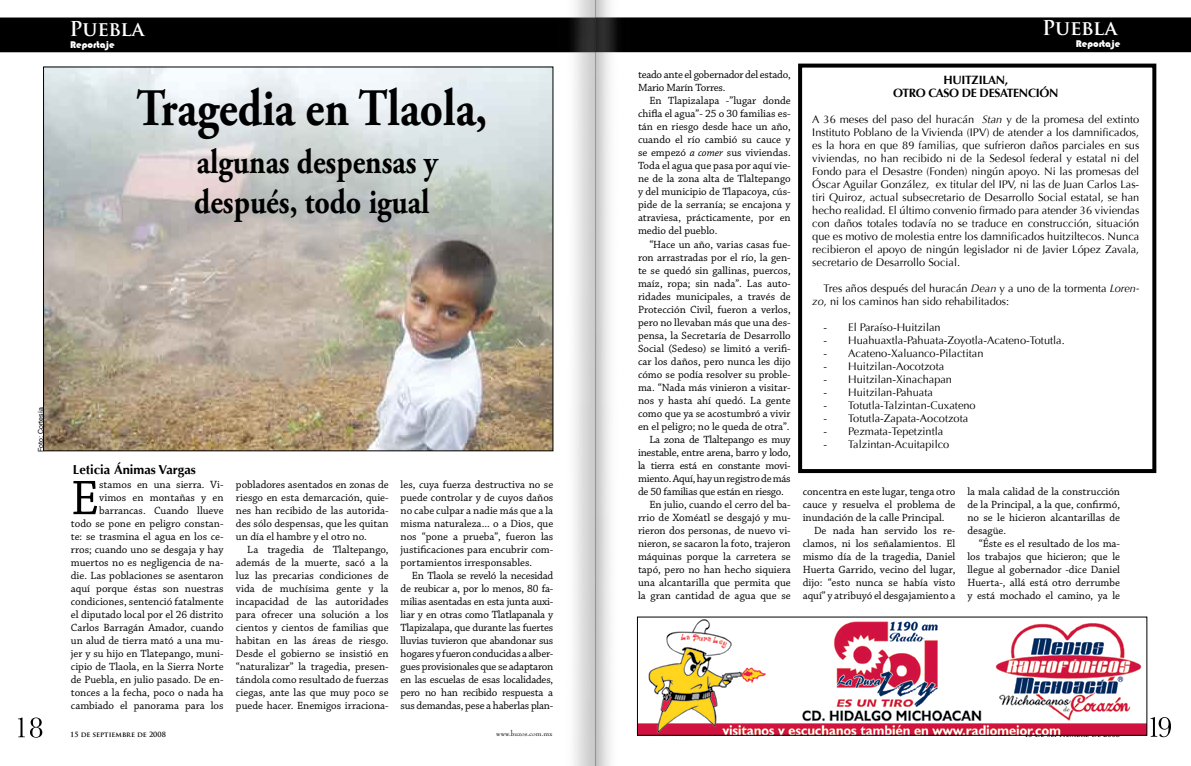
<style>
.page{position:relative;width:1191px;height:766px;background:#fff}
.page>*{position:absolute;margin:0;border:0;box-sizing:border-box;transform-origin:0 0}
.t1{font:700 52.5px "Adobe Garamond Pro";color:#000;scale:.86 1}
.t2{font:51px "Chaparral Pro";color:#000}
.t3{font:700 35px/40px "Adobe Garamond Pro";color:#000;scale:.86 1}
.t4{font:700 20px "Trajan Pro";letter-spacing:-.02em;color:#fff}
.t5{font:700 13px "Optima";color:#000}
.t6{font:700 12px/13px "Optima";letter-spacing:-.025em;color:#000;text-align:center}
.t7{font:11px/13px "Chaparral Pro";color:#000;text-align:justify}
.t8{font:11px/13px "Optima";color:#000;text-align:justify}
.t9{font:11px/13px "Chaparral Pro";letter-spacing:-.02em;color:#000}
.t10{font:10px "Bauhaus 93";color:#fff}
.t11{font:8px "Bernhard Modern Std";color:#000}
.t12{font:700 7px "Trajan Pro";color:#000}
.t13{font:7px "Helvetica";color:#000}
.s1{font-style:italic}
</style>
<div class="page">
<img style="left:559px;top:0;width:72px;height:765px">
<div style="left:0;top:17px;width:1191px;height:35px;background:#000"></div>
<svg style="left:18px;top:717px;width:24px;height:20px"></svg>
<svg style="left:1150px;top:717px;width:21px;height:20px"></svg>
<img style="left:45px;top:68px;width:506px;height:381px">
<div style="left:798px;top:64px;width:358px;height:409px;border:4px solid #000"></div>
<img style="left:639px;top:619px;width:506px;height:114px">
<p class="t13" style="left:35px;top:452px;width:46px;rotate:-90deg">Foto: Cortesía</p>
<h3 class="t4" style="left:69px;top:17px;width:77px">Puebla</h3>
<h3 class="t4" style="left:1042px;top:15px;width:77px">Puebla</h3>
<p class="t6" style="left:893px;top:73px;width:167px">HUITZILAN,<br>OTRO CASO DE DESATENCIÓN</p>
<p class="t8" style="left:812px;top:113px;width:328px">A 36 meses del paso del huracán <span class="s1">Stan</span> y de la promesa del extinto Instituto Poblano de la Vivienda (IPV) de atender a los damnificados, es la hora en que 89 familias, que sufrieron daños parciales en sus viviendas, no han recibido ni de la Sedesol federal y estatal ni del Fondo para el Desastre (Fonden) ningún apoyo. Ni las promesas del Óscar Aguilar González, ex titular del IPV, ni las de Juan Carlos Las&shy;tiri Quiroz, actual subsecretario de Desarrollo Social estatal, se han hecho realidad. El último convenio firmado para atender 36 viviendas con daños totales todavía no se traduce en construcción, situación que es motivo de molestia entre los damnificados huitziltecos. Nunca recibieron el apoyo de ningún legislador ni de Javier López Zavala, secretario de Desarrollo Social.</p>
<p class="t8" style="left:812px;top:282px;width:328px;text-indent:11px">Tres años después del huracán <span class="s1">Dean</span> y a uno de la tormenta <span class="s1">Loren&shy;zo</span>, ni los caminos han sido rehabilitados:</p>
<p class="t8" style="left:823px;top:321px;width:119px">- El Paraíso-Huitzilan</p>
<p class="t8" style="left:823px;top:334px;width:243px">- Huahuaxtla-Pahuata-Zoyotla-Acateno-Totutla.</p>
<p class="t8" style="left:823px;top:347px;width:161px">- Acateno-Xaluanco-Pilactitan</p>
<p class="t8" style="left:823px;top:360px;width:122px">- Huitzilan-Aocotzota</p>
<p class="t8" style="left:823px;top:373px;width:130px">- Huitzilan-Xinachapan</p>
<p class="t8" style="left:823px;top:386px;width:111px">- Huitzilan-Pahuata</p>
<p class="t8" style="left:823px;top:399px;width:154px">- Totutla-Talzintan-Cuxateno</p>
<p class="t8" style="left:823px;top:412px;width:146px">- Totutla-Zapata-Aocotzota</p>
<p class="t8" style="left:823px;top:425px;width:121px">- Pezmata-Tepetzintla</p>
<p class="t8" style="left:823px;top:438px;width:127px">- Talzintan-Acuitapilco</p>
<p class="t10" style="left:1075px;top:38px;width:46px">Reportaje</p>
<p class="t10" style="left:70px;top:38px;width:46px">Reportaje</p>
<p class="t9" style="left:638px;top:69px;width:154px">teado ante el gobernador del estado,<br>Mario Marín Torres.</p>
<p class="t7" style="left:638px;top:95px;width:154px;text-indent:11px">En Tlapizalapa -”lugar donde chifla el agua”- 25 o 30 familias es&shy;tán en riesgo desde hace un año, cuando el río cambió su cauce y se empezó <span class="s1">a comer</span> sus viviendas.<br>Toda el agua que pasa por aquí vie&shy;ne de la zona alta de Tlaltepango y del municipio de Tlapacoya, cús&shy;pide de la serranía; se encajona y atraviesa, prácticamente, por en medio del pueblo.</p>
<p class="t7" style="left:649px;top:238px;width:143px">“Hace un año, varias casas fue-</p>
<p class="t7" style="left:638px;top:251px;width:154px">ron arrastradas por el río, la gen-</p>
<p class="t7" style="left:638px;top:264px;width:154px">te se quedó sin gallinas, puercos,</p>
<p class="t7" style="left:638px;top:277px;width:154px">maíz, ropa; sin nada”. Las auto-</p>
<p class="t7" style="left:638px;top:290px;width:154px">ridades municipales, a través de</p>
<p class="t7" style="left:638px;top:303px;width:154px">Protección Civil, fueron a verlos,</p>
<p class="t7" style="left:638px;top:316px;width:154px">pero no llevaban más que una des-</p>
<p class="t7" style="left:638px;top:329px;width:154px">pensa, la Secretaría de Desarrollo</p>
<p class="t7" style="left:638px;top:342px;width:154px">Social (Sedeso) se limitó a verifi-</p>
<p class="t7" style="left:638px;top:355px;width:154px">car los daños, pero nunca les dijo</p>
<p class="t7" style="left:638px;top:368px;width:154px">cómo se podía resolver su proble-</p>
<p class="t7" style="left:638px;top:381px;width:154px">ma. “Nada más vinieron a visitar-</p>
<p class="t7" style="left:638px;top:394px;width:154px">nos y hasta ahí quedó. La gente</p>
<p class="t7" style="left:638px;top:407px;width:154px">como que ya se acostumbró a vivir</p>
<p class="t7" style="left:638px;top:420px;width:153px">en el peligro; no le queda de otra”.</p>
<p class="t9" style="left:649px;top:433px;width:143px">La zona de Tlaltepango es muy</p>
<p class="t9" style="left:638px;top:446px;width:154px">inestable, entre arena, barro y lodo,</p>
<p class="t9" style="left:638px;top:459px;width:154px">la tierra está en constante movi-</p>
<p class="t9" style="left:638px;top:472px;width:154px">miento. Aquí, hay un registro de más</p>
<p class="t9" style="left:638px;top:485px;width:147px">de 50 familias que están en riesgo.</p>
<p class="t7" style="left:649px;top:498px;width:143px">En julio, cuando el cerro del ba-</p>
<p class="t7" style="left:638px;top:511px;width:154px">rrio de Xoméatl se desgajó y mu-</p>
<p class="t7" style="left:638px;top:524px;width:154px">rieron dos personas, de nuevo vi-</p>
<p class="t7" style="left:638px;top:537px;width:154px">nieron, se sacaron la foto, trajeron</p>
<p class="t7" style="left:638px;top:550px;width:154px">máquinas porque la carretera se</p>
<p class="t7" style="left:638px;top:563px;width:154px">tapó, pero no han hecho siquiera</p>
<p class="t7" style="left:638px;top:576px;width:154px">una alcantarilla que permita que</p>
<p class="t7" style="left:638px;top:589px;width:154px">la gran cantidad de agua que se</p>
<h1 class="t1" style="left:136px;top:78px;width:409px">Tragedia en Tlaola,</h1>
<h3 class="t3" style="left:194px;top:143px;width:285px">algunas despensas y después, todo igual</h3>
<p class="t5" style="left:73px;top:461px;width:125px">Leticia Ánimas Vargas</p>
<h2 class="t2" style="left:71px;top:469px;width:30px">E</h2>
<p class="t7" style="left:71px;top:478px;width:154px;text-align:right">stamos en una sierra. Vi&shy;vimos en montañas y en barrancas. Cuando llueve<br>todo se pone en peligro constan&shy;te: se trasmina el agua en los ce&shy;rros; cuando uno se desgaja y hay muertos no es negligencia de na&shy;die. Las poblaciones se asentaron aquí porque éstas son nuestras condiciones, sentenció fatalmente el diputado local por el 26 distrito<br>Carlos Barragán Amador, cuando un alud de tierra mató a una mu&shy;jer y su hijo en Tlatepango, muni&shy;cipio de Tlaola, en la Sierra Norte de Puebla, en julio pasado. De en&shy;tonces a la fecha, poco o nada ha cambiado el panorama para los</p>
<p class="t7" style="left:236px;top:478px;width:154px">pobladores asentados en zonas de riesgo en esta demarcación, quie&shy;nes han recibido de las autorida&shy;des sólo despensas, que les quitan un día el hambre y el otro no.</p>
<p class="t7" style="left:400px;top:478px;width:154px">les, cuya fuerza destructiva no se puede controlar y de cuyos daños no cabe culpar a nadie más que a la misma naturaleza... o a Dios, que nos “pone a prueba”, fueron las justificaciones para encubrir com&shy;portamientos irresponsables.</p>
<p class="t7" style="left:400px;top:569px;width:154px;text-indent:11px">En Tlaola se reveló la necesidad de reubicar a, por lo menos, 80 fa&shy;milias asentadas en esta junta auxi&shy;liar y en otras como Tlatlapanala y Tlapizalapa, que durante las fuertes lluvias tuvieron que abandonar sus hogares y fueron conducidas a alber&shy;gues provisionales que se adaptaron en las escuelas de esas localidades, pero no han recibido respuesta a sus demandas, pese a haberlas plan-</p>
<p class="t7" style="left:967px;top:485px;width:154px">la mala calidad de la construcción de la Principal, a la que, confirmó, no se le hicieron alcantarillas de desagüe.</p>
<p class="t7" style="left:967px;top:537px;width:154px;text-indent:11px">“Éste es el resultado de los ma&shy;los trabajos que hicieron; que le llegue al gobernador -dice Daniel Huerta-, allá está otro derrumbe y está mochado el camino, ya le</p>
<p class="t7" style="left:802px;top:485px;width:154px">concentra en este lugar, tenga otro</p>
<p class="t7" style="left:802px;top:498px;width:154px">cauce y resuelva el problema de</p>
<p class="t7" style="left:802px;top:511px;width:143px">inundación de la calle Principal.</p>
<p class="t7" style="left:814px;top:524px;width:143px">De nada han servido los re-</p>
<p class="t7" style="left:802px;top:537px;width:154px">clamos, ni los señalamientos. El</p>
<p class="t7" style="left:802px;top:550px;width:154px">mismo día de la tragedia, Daniel</p>
<p class="t7" style="left:802px;top:563px;width:154px">Huerta Garrido, vecino del lugar,</p>
<p class="t7" style="left:802px;top:576px;width:154px">dijo: “esto nunca se había visto</p>
<p class="t7" style="left:802px;top:589px;width:154px">aquí” y atribuyó el desgajamiento a</p>
<p class="t7" style="left:236px;top:543px;width:154px;text-indent:11px">La tragedia de Tlaltepango, además de la muerte, sacó a la luz las precarias condiciones de vida de muchísima gente y la incapacidad de las autoridades para ofrecer una solución a los cientos y cientos de familias que habitan en las áreas de riesgo.<br>Desde el gobierno se insistió en “naturalizar” la tragedia, presen&shy;tándola como resultado de fuerzas ciegas, ante las que muy poco se puede hacer. Enemigos irraciona-</p>
<p class="t12" style="left:70px;top:729px;width:97px">15 de septiembre de 2008</p>
<p class="t11" style="left:496px;top:729px;width:58px">www.buzos.com.mx</p>
<p class="t12" style="left:1024px;top:729px;width:97px">15 de septiembre de 2008</p>
</div>
